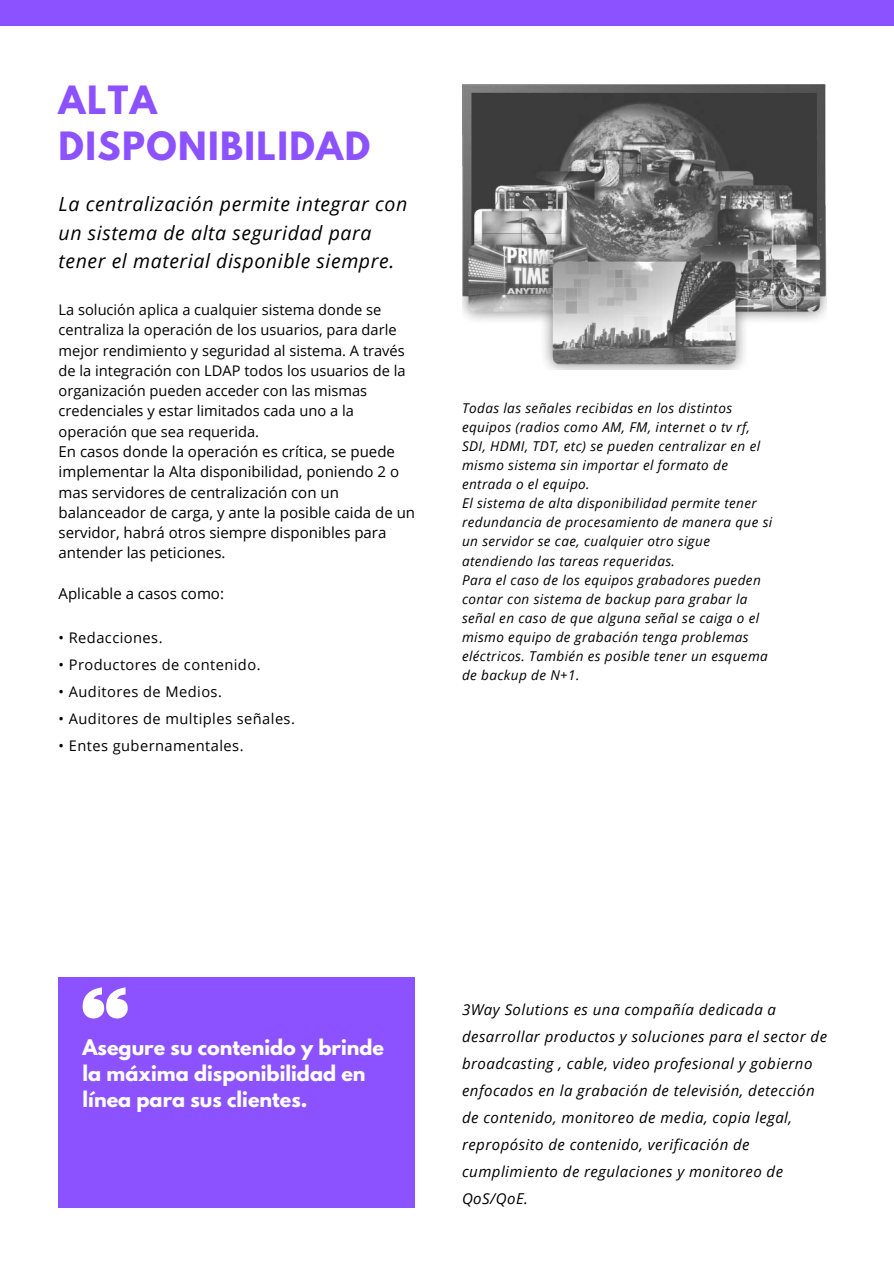
<style>
.page{position:relative;width:894px;height:1264px;background:#fff}
.page>*{position:absolute;margin:0;border:0;box-sizing:border-box;transform-origin:0 0}
.t1{font:700 34.5px/46.2px "League Spartan";letter-spacing:.04em;color:#8c52ff}
.t2{font:italic 19.5px/28.2px "Open Sans";letter-spacing:.03em;color:#000}
.t3{font:700 19.2px/26px "League Spartan";color:#fff}
.t4{font:italic 15px/27px "Open Sans";letter-spacing:.03em;color:#000}
.t5{font:15px/20.2px "Open Sans";color:#000}
.t6{font:14.7px/20.2px "Open Sans";color:#000}
.t7{font:14.7px "Open Sans";letter-spacing:.03em;color:#000}
.t8{font:italic 13.5px/19.2px "Open Sans";letter-spacing:.03em;color:#000}
</style>
<div class="page">
<div style="left:0;top:0;width:893px;height:25px;background:#8c52ff"></div>
<div style="left:59px;top:977px;width:355px;height:230px;background:#8c52ff"></div>
<svg style="left:83px;top:987px;width:45px;height:31px"></svg>
<img style="left:462px;top:84px;width:363px;height:285px">
<h1 class="t1" style="left:59px;top:81px;width:313px">ALTA<br>DISPONIBILIDAD</h1>
<h2 class="t2" style="left:59px;top:190px;width:350px">La centralización permite integrar con un sistema de alta seguridad para tener el material disponible siempre.</h2>
<p class="t6" style="left:59px;top:299px;width:348px">La solución aplica a cualquier sistema donde se centraliza la operación de los usuarios, para darle mejor rendimiento y seguridad al sistema. A través de la integración con LDAP todos los usuarios de la organización pueden acceder con las mismas credenciales y estar limitados cada uno a la operación que sea requerida.</p>
<p class="t5" style="left:59px;top:441px;width:358px">En casos donde la operación es crítica, se puede implementar la Alta disponibilidad, poniendo 2 o mas servidores de centralización con un balanceador de carga, y ante la posible caida de un servidor, habrá otros siempre disponibles para antender las peticiones.</p>
<p class="t5" style="left:59px;top:583px;width:167px">Aplicable a casos como:</p>
<p class="t7" style="left:59px;top:627px;width:105px">• Redacciones.</p>
<p class="t7" style="left:59px;top:654px;width:203px">• Productores de contenido.</p>
<p class="t7" style="left:59px;top:681px;width:165px">• Auditores de Medios.</p>
<p class="t7" style="left:59px;top:708px;width:238px">• Auditores de multiples señales.</p>
<p class="t7" style="left:59px;top:735px;width:186px">• Entes gubernamentales.</p>
<p class="t8" style="left:462px;top:397px;width:312px">Todas las señales recibidas en los distintos equipos (radios como AM, FM, internet o tv rf, SDI, HDMI, TDT, etc) se pueden centralizar en el mismo sistema sin importar el formato de entrada o el equipo.<br>El sistema de alta disponibilidad permite tener redundancia de procesamiento de manera que si un servidor se cae, cualquier otro sigue atendiendo las tareas requeridas.<br>Para el caso de los equipos grabadores pueden contar con sistema de backup para grabar la señal en caso de que alguna señal se caiga o el mismo equipo de grabación tenga problemas eléctricos. También es posible tener un esquema de backup de N+1.</p>
<h3 class="t3" style="left:83px;top:1036px;width:303px">Asegure su contenido y brinde la máxima disponibilidad en línea para sus clientes.</h3>
<p class="t4" style="left:462px;top:995px;width:366px">3Way Solutions es una compañía dedicada a desarrollar productos y soluciones para el sector de broadcasting , cable, video profesional y gobierno enfocados en la grabación de televisión, detección de contenido, monitoreo de media, copia legal, repropósito de contenido, verificación de cumplimiento de regulaciones y monitoreo de QoS/QoE.</p>
</div>
